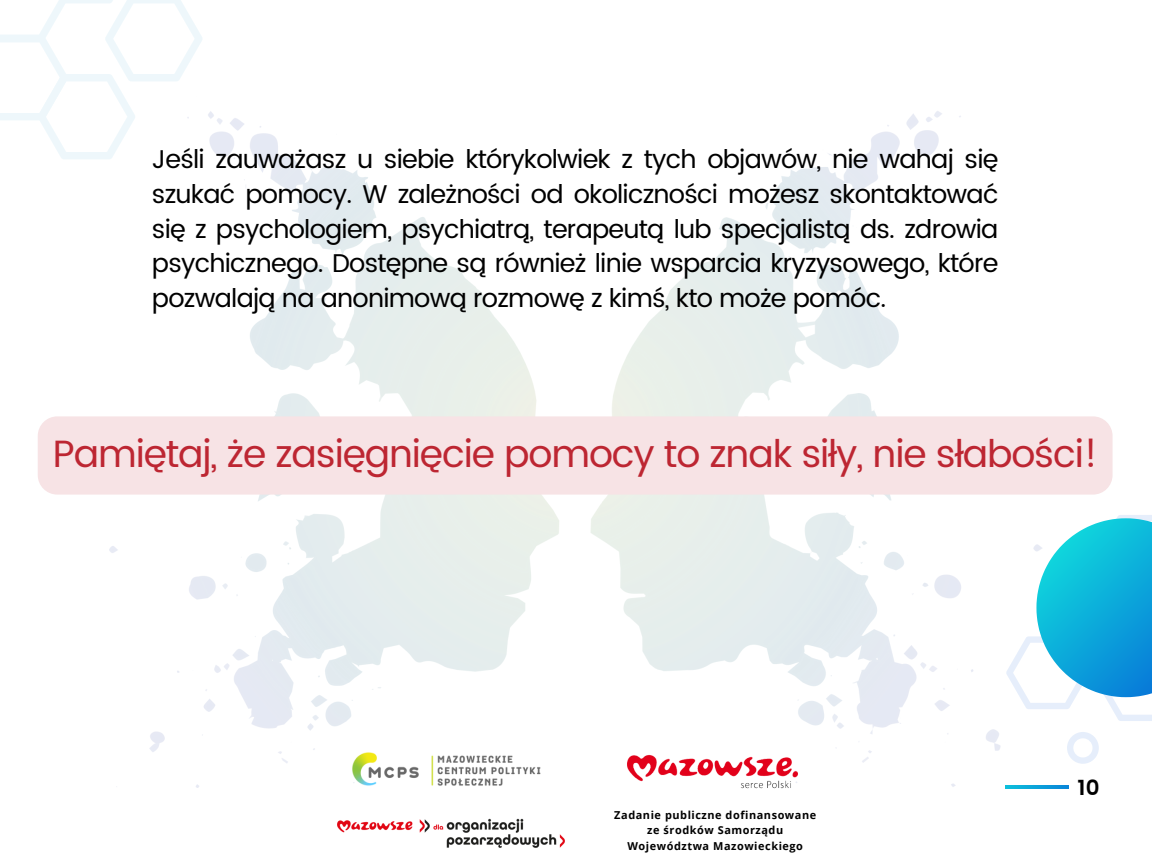
<style>
.page{position:relative;width:1152px;height:864px;background:#fff}
.page>*{position:absolute;margin:0;border:0;box-sizing:border-box;transform-origin:0 0}
.t1{font:37.95px "Poppins";letter-spacing:-.03em;color:#bd2632}
.t2{font:25.65px/34.7px "Poppins";letter-spacing:-.03em;color:#000;text-align:justify}
.t3{font:600 21.45px "Poppins";color:#000}
.t4{font:700 10.95px/15.3px "Open Sans";letter-spacing:.05em;color:#000;text-align:center}
</style>
<div class="page">
<img style="left:337px;top:818px;width:228px;height:30px">
<svg style="left:0;top:0;width:202px;height:159px"></svg>
<svg style="left:1067px;top:732px;width:32px;height:32px"></svg>
<svg style="left:1042px;top:515px;width:110px;height:206px"></svg>
<img style="left:110px;top:97px;width:932px;height:691px">
<div style="left:38px;top:416px;width:1075px;height:79px;background:#f7e3e5;border-radius:20px"></div>
<p class="t2" style="left:152px;top:142px;width:848px">Jeśli zauważasz u siebie którykolwiek z tych objawów, nie wahaj się szukać pomocy. W zależności od okoliczności możesz skontaktować się z psychologiem, psychiatrą, terapeutą lub specjalistą ds. zdrowia psychicznego. Dostępne są również linie wsparcia kryzysowego, które pozwalają na anonimową rozmowę z kimś, kto może pomóc.</p>
<p class="t1" style="left:53px;top:431px;width:1047px">Pamiętaj, że zasięgnięcie pomocy to znak siły, nie słabości!</p>
<p class="t4" style="left:614px;top:807px;width:203px">Zadanie publiczne dofinansowane ze środków Samorządu<br>Województwa Mazowieckiego</p>
<p class="t3" style="left:1077px;top:775px;width:24px">10</p>
</div>
